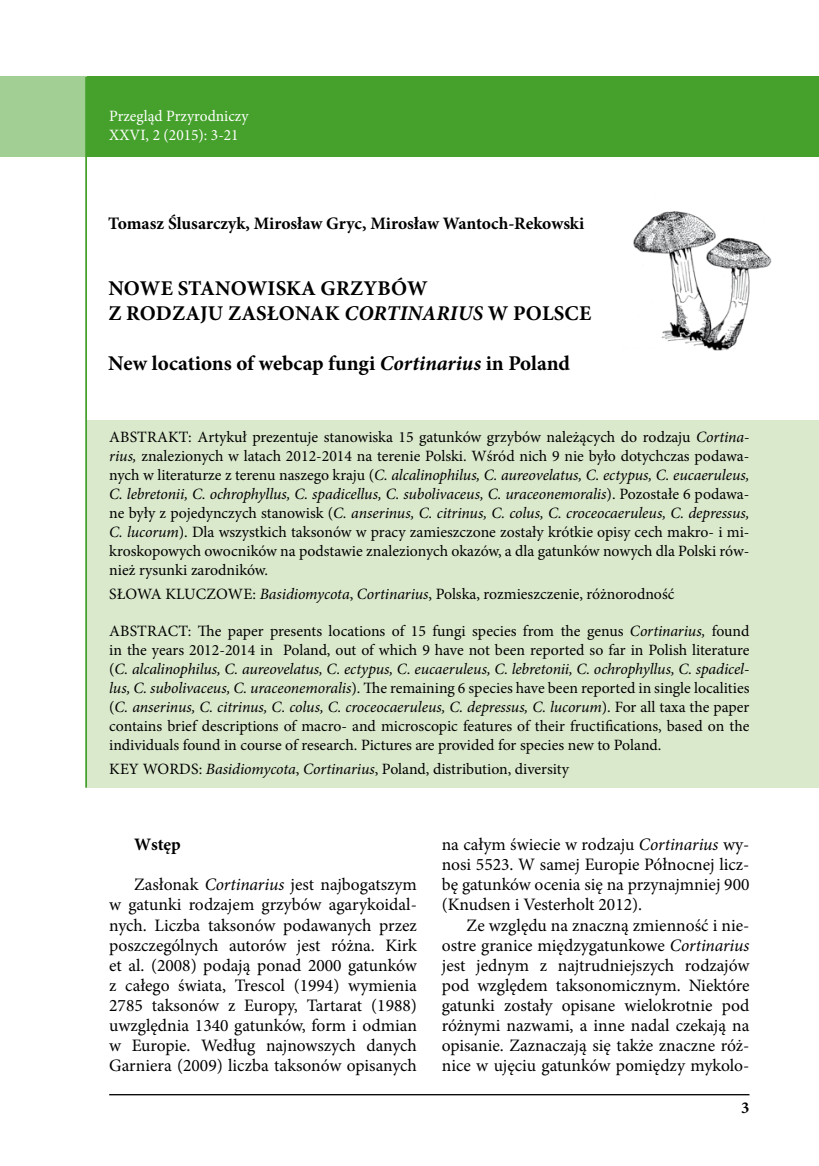
<style>
.page{position:relative;width:819px;height:1166px;background:#fff}
.page>*{position:absolute;margin:0;border:0;box-sizing:border-box;transform-origin:0 0}
.t1{font:700 21px/25.2px "Minion Pro";letter-spacing:.01em;color:#000}
.t2{font:17.5px/20.1px "Minion Pro";color:#000;text-align:justify}
.t3{font:700 17.5px "Minion Pro";letter-spacing:-.005em;color:#000}
.t4{font:15.75px/18.9px "Minion Pro";color:#000;text-align:justify}
.t5{font:15.75px/18.9px "Minion Pro";color:#fff}
.s1{font-style:italic}
</style>
<div class="page">
<img style="left:633px;top:211px;width:139px;height:139px">
<hr style="left:109px;top:1094px;width:640px;height:1px;background:#000">
<div style="left:0;top:77px;width:819px;height:80px;background:#45a12b"></div>
<div style="left:0;top:0;width:87px;height:1166px;background:#fff"></div>
<div style="left:86px;top:420px;width:733px;height:368px;background:#dae8cc"></div>
<hr style="left:85px;top:77px;width:2px;height:711px;background:#45a12b">
<p class="t5" style="left:109px;top:106px;width:141px">Przegląd Przyrodniczy<br>XXVI, 2 (2015): 3-21</p>
<p class="t3" style="left:108px;top:211px;width:477px">Tomasz Ślusarczyk, Mirosław Gryc, Mirosław Wantoch-Rekowski</p>
<h1 class="t1" style="left:108px;top:275px;width:484px">Nowe stanowiska grzybów<br>z rodzaju zasłonak <span class="s1">Cortinarius</span> w Polsce</h1>
<h1 class="t1" style="left:108px;top:350px;width:463px">New locations of webcap fungi <span class="s1">Cortinarius</span> in Poland</h1>
<p class="t4" style="left:109px;top:428px;width:641px">Abstrakt: Artykuł prezentuje stanowiska 15 gatunków grzybów należących do rodzaju <span class="s1">Cortina&shy;rius,</span> znalezionych w latach 2012-2014 na terenie Polski. Wśród nich 9 nie było dotychczas podawa&shy;nych w literaturze z terenu naszego kraju (<span class="s1">C. alcalinophilus, C. aureovelatus, C. ectypus, C. eucaeruleus, C. lebretonii, C. ochrophyllus, C. spadicellus, C. subolivaceus, C. uraceonemoralis</span>). Pozostałe 6 podawa&shy;ne były z pojedynczych stanowisk (<span class="s1">C. anserinus, C. citrinus, C. colus, C. croceocaeruleus, C. depressus, C. lucorum</span>). Dla wszystkich taksonów w pracy zamieszczone zostały krótkie opisy cech makro- i mi&shy;kroskopowych owocników na podstawie znalezionych okazów, a dla gatunków nowych dla Polski rów&shy;nież rysunki zarodników.</p>
<p class="t4" style="left:109px;top:584px;width:566px">SŁOWA KLUCZOWE: <span class="s1">Basidiomycota</span>, <span class="s1">Cortinarius</span>, Polska, rozmieszczenie, różnorodność</p>
<p class="t4" style="left:109px;top:622px;width:641px">Abstract: The paper presents locations of 15 fungi species from the genus <span class="s1">Cortinarius,</span> found in the years 2012-2014 in Poland, out of which 9 have not been reported so far in Polish literature (<span class="s1">C. alcalinophilus, C. aureovelatus, C. ectypus, C. eucaeruleus, C. lebretonii, C. ochrophyllus, C. spadicel&shy;lus, C. subolivaceus, C. uraceonemoralis</span>). The remaining 6 species have been reported in single localities (<span class="s1">C. anserinus, C. citrinus, C. colus, C. croceocaeruleus, C. depressus, C. lucorum</span>). For all taxa the paper contains brief descriptions of macro- and microscopic features of their fructifications, based on the individuals found in course of research. Pictures are provided for species new to Poland.</p>
<p class="t4" style="left:109px;top:759px;width:461px">Key wo rd s: <span class="s1">Basidiomycota</span>, <span class="s1">Cortinarius</span>, Poland, distribution, diversity</p>
<p class="t3" style="left:134px;top:832px;width:48px">Wstęp</p>
<p class="t2" style="left:109px;top:875px;width:309px;text-indent:25px">Zasłonak <span class="s1">Cortinarius</span> jest najbogatszym w gatunki rodzajem grzybów agarykoidal&shy;nych. Liczba taksonów podawanych przez poszczególnych autorów jest różna. Kirk et al. (2008) podają ponad 2000 gatunków z całego świata, Trescol (1994) wymienia 2785 taksonów z Europy, Tartarat (1988) uwzględnia 1340 gatunków, form i odmian w Europie. Według najnowszych danych Garniera (2009) liczba taksonów opisanych</p>
<p class="t2" style="left:441px;top:834px;width:309px">na całym świecie w rodzaju <span class="s1">Cortinarius</span> wy&shy;nosi 5523. W samej Europie Północnej licz&shy;bę gatunków ocenia się na przynajmniej 900 (Knudsen i Vesterholt 2012).</p>
<p class="t2" style="left:441px;top:915px;width:309px;text-indent:25px">Ze względu na znaczną zmienność i nie&shy;ostre granice międzygatunkowe <span class="s1">Cortinarius </span>jest jednym z najtrudniejszych rodzajów pod względem taksonomicznym. Niektóre gatunki zostały opisane wielokrotnie pod różnymi nazwami, a inne nadal czekają na opisanie. Zaznaczają się także znaczne róż&shy;nice w ujęciu gatunków pomiędzy mykolo-</p>
</div>
